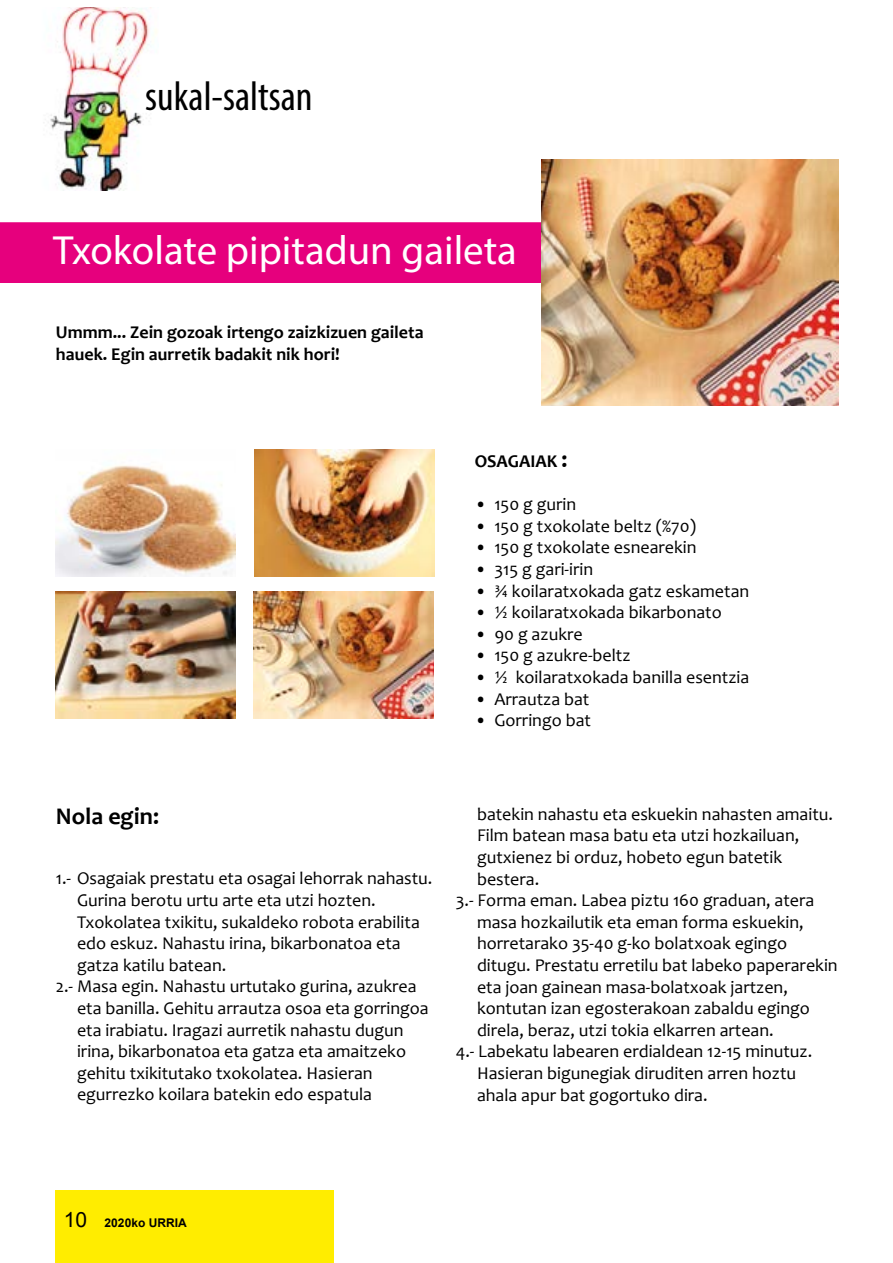
<style>
.page{position:relative;width:893px;height:1263px;background:#fff}
.page>*{position:absolute;margin:0;border:0;box-sizing:border-box;transform-origin:0 0}
.t1{font:condensed 41.4px "Myriad Pro";color:#000}
.t2{font:40.8px "Myriad Pro";color:#fff}
.t3{font:700 24px "Candara";color:#000}
.t4{font:18px "Candara";color:#000}
.t5{font:700 18px/21.6px "Candara";color:#000}
.t6{font:700 12px "Arial";color:#000}
.s1{font-size:24px}
.s2{font-weight:400;font-size:21px}
</style>
<div class="page">
<div style="left:55px;top:1191px;width:278px;height:72px;background:#ffed00"></div>
<div style="left:0;top:222px;width:541px;height:61px;background:#e6007d"></div>
<img style="left:254px;top:449px;width:180px;height:128px">
<img style="left:253px;top:591px;width:181px;height:127px">
<img style="left:55px;top:591px;width:181px;height:127px">
<img style="left:55px;top:465px;width:181px;height:112px">
<img style="left:541px;top:159px;width:298px;height:247px">
<img style="left:48px;top:7px;width:109px;height:183px">
<h1 class="t1" style="left:145px;top:71px;width:169px">sukal-saltsan</h1>
<h2 class="t2" style="left:53px;top:225px;width:465px">Txokolate pipitadun gaileta</h2>
<p class="t5" style="left:56px;top:321px;width:369px">Ummm... Zein gozoak irtengo zaizkizuen gaileta hauek. Egin aurretik badakit nik hori!</p>
<p class="t5" style="left:475px;top:450px;width:94px">OSAGAIAK <span class="s1">:</span></p>
<p class="t4" style="left:475px;top:493px;width:103px">• 150 g gurin</p>
<p class="t4" style="left:475px;top:515px;width:223px">• 150 g txokolate beltz (%70)</p>
<p class="t4" style="left:475px;top:537px;width:223px">• 150 g txokolate esnearekin</p>
<p class="t4" style="left:475px;top:558px;width:120px">• 315 g gari-irin</p>
<p class="t4" style="left:475px;top:580px;width:276px">• ¾ koilaratxokada gatz eskametan</p>
<p class="t4" style="left:475px;top:601px;width:249px">• ½ koilaratxokada bikarbonato</p>
<p class="t4" style="left:475px;top:623px;width:110px">• 90 g azukre</p>
<p class="t4" style="left:475px;top:645px;width:157px">• 150 g azukre-beltz</p>
<p class="t4" style="left:475px;top:666px;width:276px">• ½ koilaratxokada banilla esentzia</p>
<p class="t4" style="left:475px;top:688px;width:116px">• Arrautza bat</p>
<p class="t4" style="left:475px;top:709px;width:118px">• Gorringo bat</p>
<h3 class="t3" style="left:56px;top:802px;width:105px">Nola egin:</h3>
<p class="t4" style="left:56px;top:868px;width:378px">1.- Osagaiak prestatu eta osagai lehorrak nahastu.</p>
<p class="t4" style="left:77px;top:889px;width:300px">Gurina berotu urtu arte eta utzi hozten.</p>
<p class="t4" style="left:77px;top:911px;width:344px">Txokolatea txikitu, sukaldeko robota erabilita</p>
<p class="t4" style="left:77px;top:932px;width:325px">edo eskuz. Nahastu irina, bikarbonatoa eta</p>
<p class="t4" style="left:77px;top:954px;width:151px">gatza katilu batean.</p>
<p class="t4" style="left:56px;top:976px;width:362px">2.- Masa egin. Nahastu urtutako gurina, azukrea</p>
<p class="t4" style="left:77px;top:997px;width:353px">eta banilla. Gehitu arrautza osoa eta gorringoa</p>
<p class="t4" style="left:77px;top:1019px;width:328px">eta irabiatu. Iragazi aurretik nahastu dugun</p>
<p class="t4" style="left:77px;top:1040px;width:331px">irina, bikarbonatoa eta gatza eta amaitzeko</p>
<p class="t4" style="left:77px;top:1062px;width:297px">gehitu txikitutako txokolatea. Hasieran</p>
<p class="t4" style="left:77px;top:1084px;width:297px">egurrezko koilara batekin edo espatula</p>
<p class="t4" style="left:477px;top:803px;width:357px">batekin nahastu eta eskuekin nahasten amaitu.</p>
<p class="t4" style="left:477px;top:825px;width:324px">Film batean masa batu eta utzi hozkailuan,</p>
<p class="t4" style="left:477px;top:846px;width:307px">gutxienez bi orduz, hobeto egun batetik</p>
<p class="t4" style="left:477px;top:868px;width:64px">bestera.</p>
<p class="t4" style="left:456px;top:889px;width:360px">3.- Forma eman. Labea piztu 160 graduan, atera</p>
<p class="t4" style="left:477px;top:911px;width:328px">masa hozkailutik eta eman forma eskuekin,</p>
<p class="t4" style="left:477px;top:933px;width:312px">horretarako 35-40 g-ko bolatxoak egingo</p>
<p class="t4" style="left:477px;top:954px;width:362px">ditugu. Prestatu erretilu bat labeko paperarekin</p>
<p class="t4" style="left:477px;top:976px;width:312px">eta joan gainean masa-bolatxoak jartzen,</p>
<p class="t4" style="left:477px;top:997px;width:335px">kontutan izan egosterakoan zabaldu egingo</p>
<p class="t4" style="left:477px;top:1019px;width:298px">direla, beraz, utzi tokia elkarren artean.</p>
<p class="t4" style="left:456px;top:1041px;width:358px">4.- Labekatu labearen erdialdean 12-15 minutuz.</p>
<p class="t4" style="left:477px;top:1062px;width:321px">Hasieran bigunegiak diruditen arren hoztu</p>
<p class="t4" style="left:477px;top:1084px;width:232px">ahala apur bat gogortuko dira.</p>
<p class="t6" style="left:64px;top:1215px;width:124px"><span class="s2">10</span> 2020ko URRIA</p>
</div>
